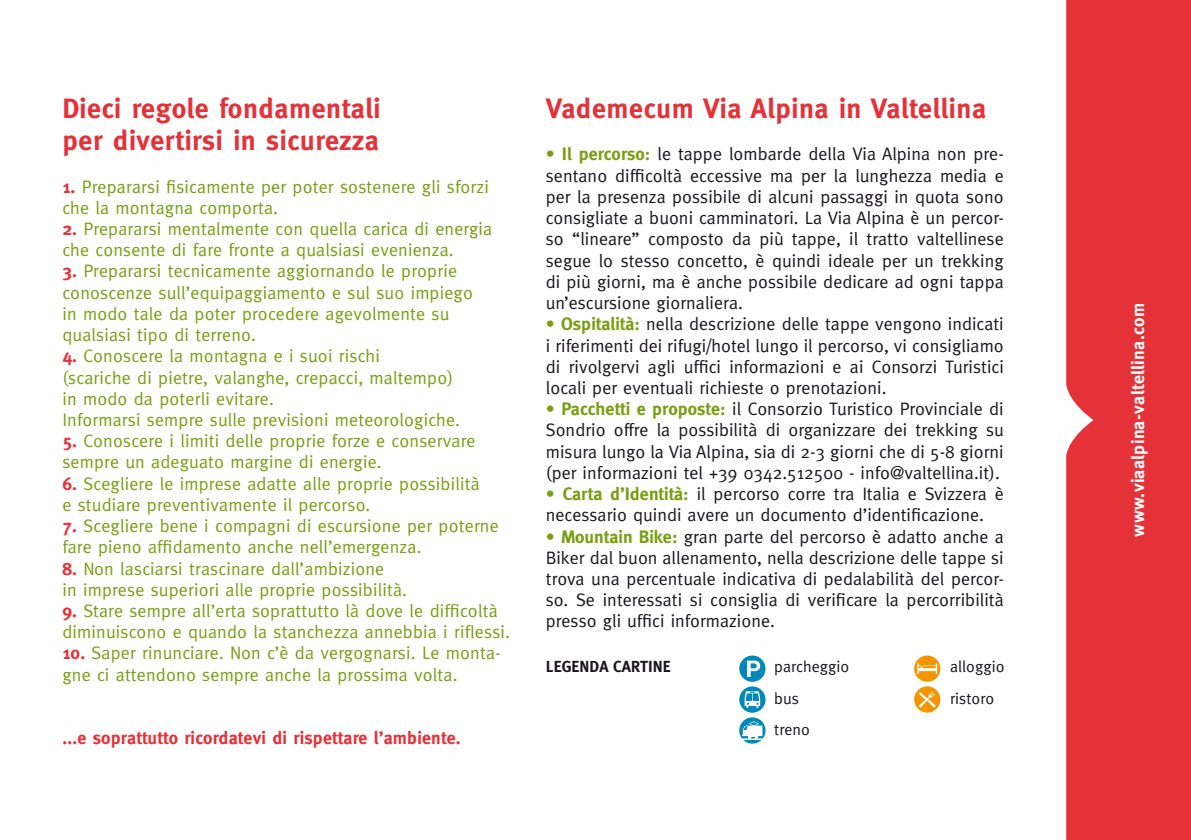
<style>
.page{position:relative;width:1191px;height:840px;background:#fff}
.page>*{position:absolute;margin:0;border:0;box-sizing:border-box;transform-origin:0 0}
.t1{font:700 28px/32px "Meta";letter-spacing:.02em;color:#e53138}
.t2{font:18px/21.2px "Meta";letter-spacing:.005em;color:#1a171c;text-align:justify}
.t3{font:18px/21.2px "Meta";letter-spacing:.01em;color:#7b9d12}
.t4{font:700 18px "Meta";letter-spacing:.01em;color:#e53138}
.t5{font:700 18px "Meta";letter-spacing:.02em;color:#fff}
.t6{font:16px/32px "Meta";letter-spacing:.005em;color:#1a171c}
.t7{font:700 16px "Meta";letter-spacing:.005em;color:#1a171c}
.s1{font-weight:700;color:#e53138}
.s2{color:#7b9d12}
.s3{font-weight:700;color:#7b9d12}
</style>
<div class="page">
<div style="left:1066px;top:0;width:125px;height:839px;background:#e53138"></div>
<svg style="left:739px;top:686px;width:26px;height:26px"></svg>
<svg style="left:744px;top:691px;width:16px;height:16px"></svg>
<div style="left:739px;top:655px;width:26px;height:26px;background:#0088b9;border-radius:50%"></div>
<svg style="left:747px;top:660px;width:13px;height:16px"></svg>
<div style="left:914px;top:655px;width:26px;height:26px;background:#f29500;border-radius:50%"></div>
<svg style="left:917px;top:663px;width:20px;height:10px"></svg>
<div style="left:914px;top:686px;width:26px;height:26px;background:#f29500;border-radius:50%"></div>
<svg style="left:919px;top:691px;width:16px;height:16px"></svg>
<svg style="left:739px;top:717px;width:26px;height:26px"></svg>
<svg style="left:741px;top:720px;width:22px;height:19px"></svg>
<h1 class="t1" style="left:62px;top:92px;width:319px">Dieci regole fondamentali per divertirsi in sicurezza</h1>
<p class="t3" style="left:62px;top:175px;width:428px"><span class="s1">1.</span> Prepararsi fisicamente per poter sostenere gli sforzi che la montagna comporta.</p>
<p class="t3" style="left:62px;top:218px;width:431px"><span class="s1">2.</span> Prepararsi mentalmente con quella carica di energia che consente di fare fronte a qualsiasi evenienza.</p>
<p class="t3" style="left:62px;top:260px;width:412px"><span class="s1">3.</span> Prepararsi tecnicamente aggiornando le proprie conoscenze sull’equipaggiamento e sul suo impiego in modo tale da poter procedere agevolmente su qualsiasi tipo di terreno.</p>
<p class="t3" style="left:62px;top:345px;width:399px"><span class="s1">4.</span> Conoscere la montagna e i suoi rischi<br>(scariche di pietre, valanghe, crepacci, maltempo) in modo da poterli evitare.<br>Informarsi sempre sulle previsioni meteorologiche.</p>
<p class="t3" style="left:62px;top:430px;width:414px"><span class="s1">5.</span> Conoscere i limiti delle proprie forze e conservare sempre un adeguato margine di energie.</p>
<p class="t3" style="left:62px;top:472px;width:419px"><span class="s1">6.</span> Scegliere le imprese adatte alle proprie possibilità e studiare preventivamente il percorso.</p>
<p class="t3" style="left:62px;top:514px;width:438px"><span class="s1">7.</span> Scegliere bene i compagni di escursione per poterne fare pieno affidamento anche nell’emergenza.</p>
<p class="t3" style="left:62px;top:557px;width:346px"><span class="s1">8.</span> Non lasciarsi trascinare dall’ambizione<br>in imprese superiori alle proprie possibilità.</p>
<p class="t3" style="left:62px;top:599px;width:449px"><span class="s1">9.</span> Stare sempre all’erta soprattutto là dove le difficoltà diminuiscono e quando la stanchezza annebbia i riflessi.</p>
<p class="t3" style="left:62px;top:642px;width:440px"><span class="s1">10.</span> Saper rinunciare. Non c’è da vergognarsi. Le monta&shy;gne ci attendono sempre anche la prossima volta.</p>
<p class="t4" style="left:62px;top:726px;width:400px">...e soprattutto ricordatevi di rispettare l’ambiente.</p>
<h1 class="t1" style="left:546px;top:92px;width:441px">Vademecum Via Alpina in Valtellina</h1>
<p class="t2" style="left:546px;top:143px;width:459px"><span class="s2">•</span> <span class="s3">Il percorso:</span> le tappe lombarde della Via Alpina non pre&shy;sentano difficoltà eccessive ma per la lunghezza media e per la presenza possibile di alcuni passaggi in quota sono consigliate a buoni camminatori. La Via Alpina è un percor&shy;so “lineare” composto da più tappe, il tratto valtellinese segue lo stesso concetto, è quindi ideale per un trekking di più giorni, ma è anche possibile dedicare ad ogni tappa un’escursione giornaliera.</p>
<p class="t2" style="left:546px;top:313px;width:459px"><span class="s2">•</span> <span class="s3">Ospitalità:</span> nella descrizione delle tappe vengono indicati i riferimenti dei rifugi/hotel lungo il percorso, vi consigliamo di rivolgervi agli uffici informazioni e ai Consorzi Turistici locali per eventuali richieste o prenotazioni.</p>
<p class="t2" style="left:546px;top:398px;width:459px"><span class="s2">•</span> <span class="s3">Pacchetti e proposte:</span> il Consorzio Turistico Provinciale di Sondrio offre la possibilità di organizzare dei trekking su misura lungo la Via Alpina, sia di 2-3 giorni che di 5-8 giorni (per informazioni tel +39 0342.512500 - info@valtellina.it).</p>
<p class="t2" style="left:546px;top:482px;width:459px"><span class="s2">•</span> <span class="s3">Carta d’Identità:</span> il percorso corre tra Italia e Svizzera è necessario quindi avere un documento d’identificazione.</p>
<p class="t2" style="left:546px;top:525px;width:459px"><span class="s2">•</span> <span class="s3">Mountain Bike:</span> gran parte del percorso è adatto anche a Biker dal buon allenamento, nella descrizione delle tappe si trova una percentuale indicativa di pedalabilità del percor&shy;so. Se interessati si consiglia di verificare la percorribilità presso gli uffici informazione.</p>
<p class="t6" style="left:774px;top:650px;width:77px">parcheggio bus</p>
<p class="t6" style="left:774px;top:712px;width:37px">treno</p>
<p class="t6" style="left:950px;top:650px;width:56px">alloggio ristoro</p>
<p class="t7" style="left:546px;top:656px;width:126px">LEGENDA CARTINE</p>
<p class="t5" style="left:1127px;top:536px;width:235px;rotate:-90deg">www.viaalpina-valtellina.com</p>
</div>
